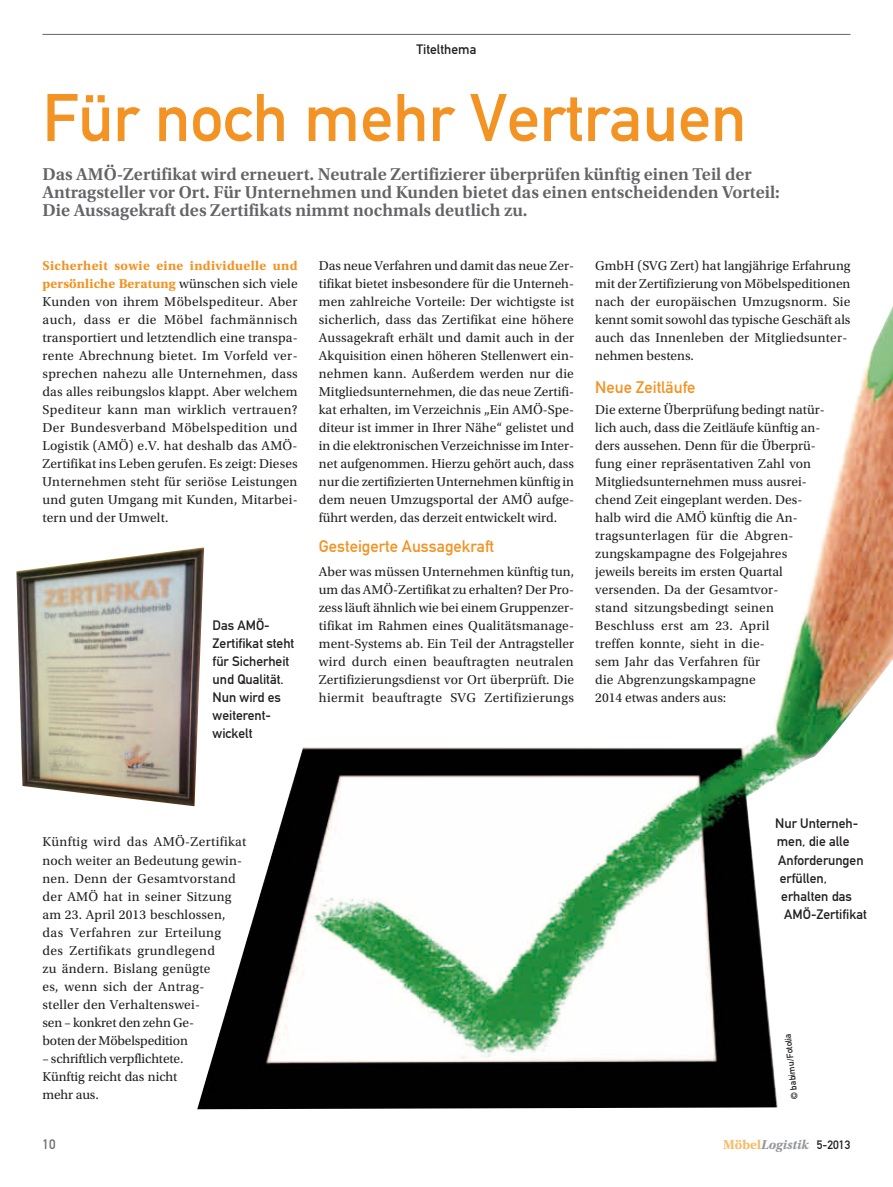
<style>
.page{position:relative;width:893px;height:1187px;background:#fff}
.page>*{position:absolute;margin:0;border:0;box-sizing:border-box;transform-origin:0 0}
.aba_titel{font:66px "DIN Mittelschrift Std";color:#f29323}
.abi_vorspann{font:600 18px/18px "Utopia Std";color:#636467}
.acl_zwischenuebersch{font:16.5px "DIN Mittelschrift Std";color:#f29323}
.acg_grundtext{font:13.5px/18px "Utopia Std";letter-spacing:.01em;color:#231f20;text-align:justify}
.baa_bildunterschrift{font:13.5px/18px "DIN Mittelschrift Std";color:#231f20}
.acg_grundtext-2{font:13.5px/18px "Utopia Std";letter-spacing:-.01em;color:#231f20}
.aaa_unterrubrik{font:italic 700 13.5px "Utopia Std";color:#949699}
.aaa_rubrik{font:13.5px "DIN Mittelschrift Std";color:#231f20}
.aaa_unterrubrik-2{font:13.5px "DIN Mittelschrift Std";color:#6d6f71}
.bad_bildquelle{font:9px "DIN Mittelschrift Std";color:#231f20}
.s1{font-weight:700;color:#f29323}
.s2{font-style:normal;color:#f9ba66}
.s3{font-family:"DIN Mittelschrift Std";font-weight:400;font-style:normal;font-size:12px;color:#231f20}
</style>
<div class="page">
<img style="left:16px;top:548px;width:181px;height:258px">
<hr style="left:43px;top:34px;width:807px;height:1px;background:#636467">
<img style="left:197px;top:306px;width:696px;height:803px">
<p class="aaa_rubrik" style="left:416px;top:42px;width:61px">Titelthema</p>
<p class="aba_titel" style="left:43px;top:79px;width:705px">Für noch mehr Vertrauen</p>
<p class="abi_vorspann" style="left:43px;top:165px;width:739px">Das AMÖ-Zertifikat wird erneuert. Neutrale Zertifizierer überprüfen künftig einen Teil der<br>Antragsteller vor Ort. Für Unternehmen und Kunden bietet das einen entscheidenden Vorteil:<br>Die Aussagekraft des Zertifikats nimmt nochmals deutlich zu.</p>
<p class="acg_grundtext" style="left:43px;top:257px;width:257px"><span class="s1">Sicherheit sowie eine individuelle und persönliche Beratung</span> wünschen sich viele Kunden von ihrem Möbelspediteur. Aber auch, dass er die Möbel fachmännisch transportiert und letztendlich eine transpa&shy;rente Abrechnung bietet. Im Vorfeld ver&shy;sprechen nahezu alle Unternehmen, dass das alles reibungslos klappt. Aber welchem Spediteur kann man wirklich vertrauen?<br>Der Bundesverband Möbelspedition und Logistik (AMÖ) e.V. hat deshalb das AMÖ-Zertifikat ins Leben gerufen. Es zeigt: Dieses Unternehmen steht für seriöse Leistungen und guten Umgang mit Kunden, Mitarbei&shy;tern und der Umwelt.</p>
<p class="baa_bildunterschrift" style="left:213px;top:616px;width:83px">Das AMÖ-<br>Zertifikat steht für Sicherheit und Qualität.<br>Nun wird es weiterent&shy;wickelt</p>
<p class="acg_grundtext" style="left:319px;top:257px;width:257px">Das neue Verfahren und damit das neue Zer&shy;tifikat bietet insbesondere für die Unterneh&shy;men zahlreiche Vorteile: Der wichtigste ist sicherlich, dass das Zertifikat eine höhere Aussagekraft erhält und damit auch in der Akquisition einen höheren Stellenwert ein&shy;nehmen kann. Außerdem werden nur die Mitgliedsunternehmen, die das neue Zertifi&shy;kat erhalten, im Verzeichnis „Ein AMÖ-Spe&shy;diteur ist immer in Ihrer Nähe“ gelistet und in die elektronischen Verzeichnisse im Inter&shy;net aufgenommen. Hierzu gehört auch, dass nur die zertifizierten Unternehmen künftig in dem neuen Umzugsportal der AMÖ aufge&shy;führt werden, das derzeit entwickelt wird.</p>
<p class="acl_zwischenuebersch" style="left:319px;top:537px;width:177px">Gesteigerte Aussagekraft</p>
<p class="acg_grundtext" style="left:319px;top:563px;width:257px">Aber was müssen Unternehmen künftig tun, um das AMÖ-Zertifikat zu erhalten? Der Pro&shy;zess läuft ähnlich wie bei einem Gruppenzer&shy;tifikat im Rahmen eines Qualitätsmanage&shy;ment-Systems ab. Ein Teil der Antragsteller wird durch einen beauftragten neutralen Zertifizierungsdienst vor Ort überprüft. Die hiermit beauftragte SVG Zertifizierungs</p>
<p class="acg_grundtext" style="left:595px;top:257px;width:257px;text-align:left">GmbH (SVG Zert) hat langjährige Erfahrung mit der Zertifizierung von Möbelspeditionen nach der europäischen Umzugsnorm. Sie kennt somit sowohl das typische Geschäft als auch das Innenleben der Mitgliedsunter&shy;nehmen bestens.</p>
<p class="acl_zwischenuebersch" style="left:595px;top:378px;width:102px">Neue Zeitläufe</p>
<p class="acg_grundtext" style="left:595px;top:401px;width:231px;text-align:left">Die externe Überprüfung bedingt natür&shy;lich auch, dass die Zeitläufe künftig an&shy;ders aussehen. Denn für die Überprü&shy;fung einer repräsentativen Zahl von<br>Mitgliedsunternehmen muss ausrei&shy;chend Zeit eingeplant werden. Des&shy;halb wird die AMÖ künftig die An&shy;tragsunterlagen für die Abgren&shy;zungskampagne des Folgejahres jeweils bereits im ersten Quartal versenden. Da der Gesamtvor-<br>stand sitzungsbedingt seinen<br>Beschluss erst am 23. April<br>treffen konnte, sieht in die-<br>sem Jahr das Verfahren für<br>die Abgrenzungskampagne<br>2014 etwas anders aus:</p>
<p class="acg_grundtext" style="left:43px;top:833px;width:205px;text-align:left">Künftig wird das AMÖ-Zertifikat noch weiter an Bedeutung gewin&shy;nen. Denn der Gesamtvorstand der AMÖ hat in seiner Sitzung am 23. April 2013 beschlossen, das Verfahren zur Erteilung<br>des Zertifikats grundlegend<br>zu ändern. Bislang genügte<br>es, wenn sich der Antrag-<br>steller den Verhaltenswei-<br>sen – konkret den zehn Ge-<br>boten der Möbelspedition</p>
<p class="acg_grundtext-2" style="left:43px;top:1049px;width:142px">– schriftlich verpflichtete.<br>Künftig reicht das nicht mehr aus.</p>
<p class="baa_bildunterschrift" style="left:775px;top:814px;width:84px">Nur Unterneh-</p>
<p class="baa_bildunterschrift" style="left:777px;top:832px;width:74px">men, die alle</p>
<p class="baa_bildunterschrift" style="left:778px;top:850px;width:87px">Anforderungen</p>
<p class="baa_bildunterschrift" style="left:780px;top:868px;width:49px">erfüllen,</p>
<p class="baa_bildunterschrift" style="left:781px;top:886px;width:72px">erhalten das</p>
<p class="baa_bildunterschrift" style="left:784px;top:904px;width:84px">AMÖ-Zertifikat</p>
<p class="bad_bildquelle" style="left:789px;top:1099px;width:68px;rotate:-96deg">© babimu/Fotolia</p>
<p class="aaa_unterrubrik-2" style="left:43px;top:1136px;width:14px">10</p>
<p class="aaa_unterrubrik" style="left:723px;top:1136px;width:129px"><span class="s2">Möbel</span>Logistik <span class="s3">5-2013</span></p>
</div>
